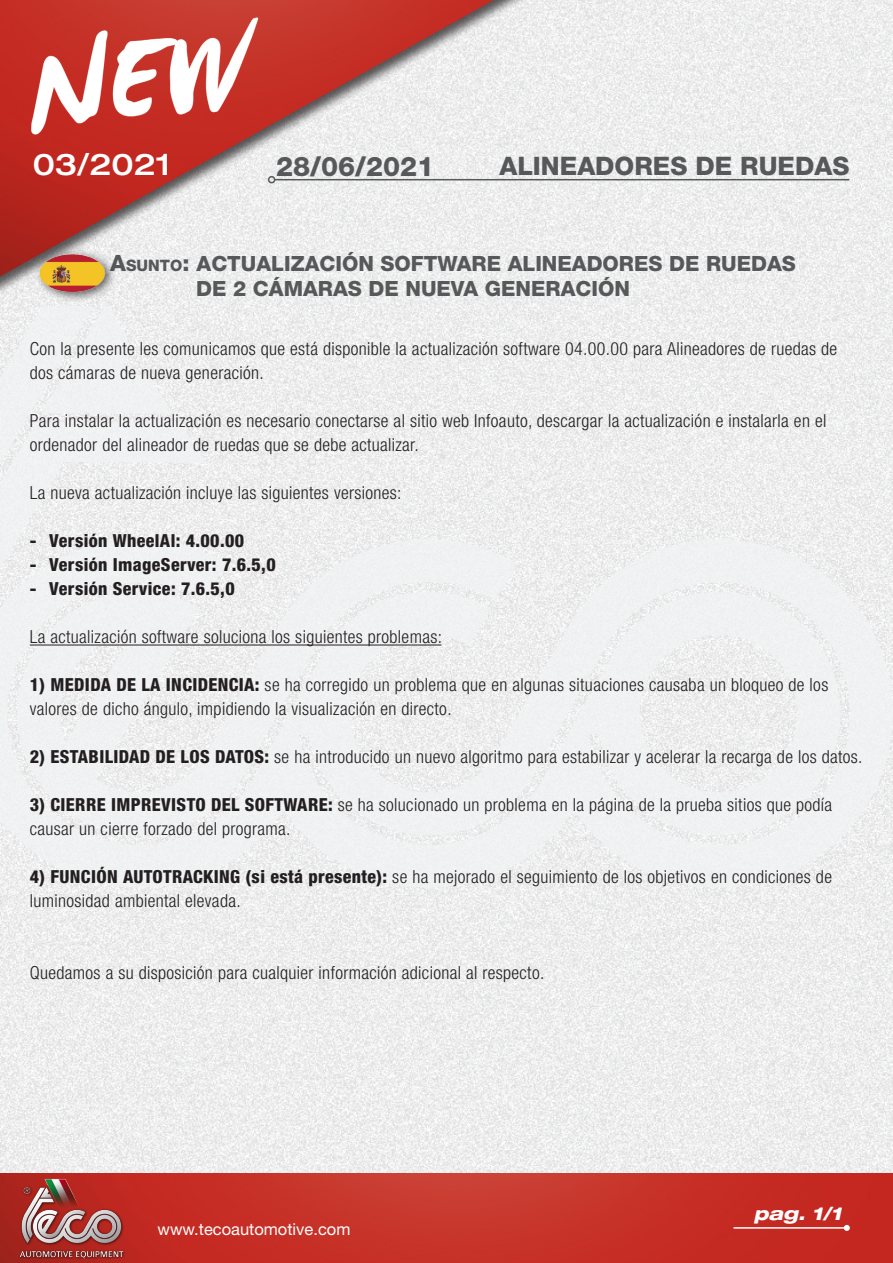
<style>
.page{position:relative;width:893px;height:1263px;background:#fff}
.page>*{position:absolute;margin:0;border:0;box-sizing:border-box;transform-origin:0 0}
.t1{font:500 expanded 30px "Helvetica Neue LT Std";color:#fff}
.t2{font:800 27px "Helvetica Neue LT Std";color:#57585a}
.t3{font:800 25.5px "Helvetica Neue LT Std";color:#57585a}
.t4{font:800 21px/25.2px "Helvetica Neue LT Std";color:#57585a}
.t5{font:300 condensed 18px/24px "Helvetica Neue LT Std";letter-spacing:.02em;color:#231f20}
.t6{font:800 condensed 18px "Helvetica Neue LT Std";letter-spacing:.02em;color:#231f20}
.t7{font:italic 800 expanded 18px "Helvetica Neue LT Std";color:#fff}
.t8{font:16.5px "Helvetica Neue LT Std";color:#fff}
.s1{font-size:22.5px}
.s2{font-size:15.75px}
.s3{font-weight:800}
</style>
<div class="page">
<img style="left:0;top:888px;width:893px;height:285px">
<img style="left:0;top:1173px;width:893px;height:90px">
<img style="left:18px;top:1176px;width:155px;height:83px">
<hr style="left:733px;top:1227px;width:114px;height:2px;background:#fff">
<svg style="left:844px;top:1225px;width:6px;height:6px"></svg>
<svg style="left:0;top:415px;width:893px;height:473px;fill:#f0f0f1"></svg>
<div style="left:0;top:0;width:893px;height:415px;background:#231f20;opacity:.75"></div>
<img style="left:0;top:0;width:494px;height:276px">
<img style="left:15px;top:13px;width:266px;height:141px">
<hr style="left:275px;top:179px;width:574px;height:1px;background:#57585a">
<div style="left:268px;top:176px;width:7px;height:7px;border:2px solid #57585a;border-radius:50%"></div>
<div style="left:34px;top:248px;width:83px;height:55px;background:#231f20;opacity:.75"></div>
<img style="left:39px;top:253px;width:67px;height:39px">
<hr style="left:30px;top:644px;width:411px;height:1px;background:#231f20">
<h1 class="t1" style="left:33px;top:146px;width:140px">03/2021</h1>
<h2 class="t2" style="left:276px;top:150px;width:160px">28/06/2021</h2>
<h3 class="t3" style="left:499px;top:151px;width:351px">ALINEADORES DE RUEDAS</h3>
<p class="t4" style="left:196px;top:251px;width:600px;text-indent:-86px"><span class="s1">A</span><span class="s2">SUNTO</span><span class="s1">:</span> ACTUALIZACIÓN SOFTWARE ALINEADORES DE RUEDAS<br>DE 2 CÁMARAS DE NU EVA GENERACIÓN</p>
<p class="t5" style="left:30px;top:337px;width:809px">Con la presente les comunicamos que está disponible la actualización software 04.00.00 para Alineadores de ruedas de dos cámaras de nueva generación.</p>
<p class="t5" style="left:30px;top:409px;width:798px">Para instalar la actualización es necesario conectarse al sitio web Infoauto, descargar la actualización e instalarla en el ordenador del alineador de ruedas que se debe actualizar.</p>
<p class="t5" style="left:30px;top:481px;width:373px">La nueva actualización incluye las siguientes versiones:</p>
<p class="t6" style="left:30px;top:530px;width:216px">- Versión WheelAl: 4.00.00</p>
<p class="t6" style="left:30px;top:554px;width:247px">- Versión ImageServer: 7.6.5,0</p>
<p class="t6" style="left:30px;top:578px;width:206px">- Versión Service: 7.6.5,0</p>
<p class="t5" style="left:30px;top:625px;width:414px">La actualización software soluciona los siguientes problemas:</p>
<p class="t5" style="left:30px;top:673px;width:800px"><span class="s3">1) MEDIDA DE LA INCIDENCIA:</span> se ha corregido un problema que en algunas situaciones causaba un bloqueo de los valores de dicho ángulo, impidiendo la visualización en directo.</p>
<p class="t5" style="left:30px;top:745px;width:834px"><span class="s3">2) ESTABILIDAD DE LOS DATOS:</span> se ha introducido un nuevo algoritmo para estabilizar y acelerar la recarga de los datos.</p>
<p class="t5" style="left:30px;top:793px;width:804px"><span class="s3">3) CIERRE IMPREVISTO DEL SOFTWARE:</span> se ha solucionado un problema en la página de la prueba sitios que podía causar un cierre forzado del programa.</p>
<p class="t5" style="left:30px;top:865px;width:804px"><span class="s3">4) FUNCIÓN AUTOTRACKING (si está presente):</span> se ha mejorado el seguimiento de los objetivos en condiciones de luminosidad ambiental elevada.</p>
<p class="t5" style="left:30px;top:961px;width:516px">Quedamos a su disposición para cualquier información adicional al respecto.</p>
<p class="t8" style="left:158px;top:1219px;width:194px">www.tecoautomotive.com</p>
<p class="t7" style="left:754px;top:1202px;width:90px">pag. 1/1</p>
</div>
